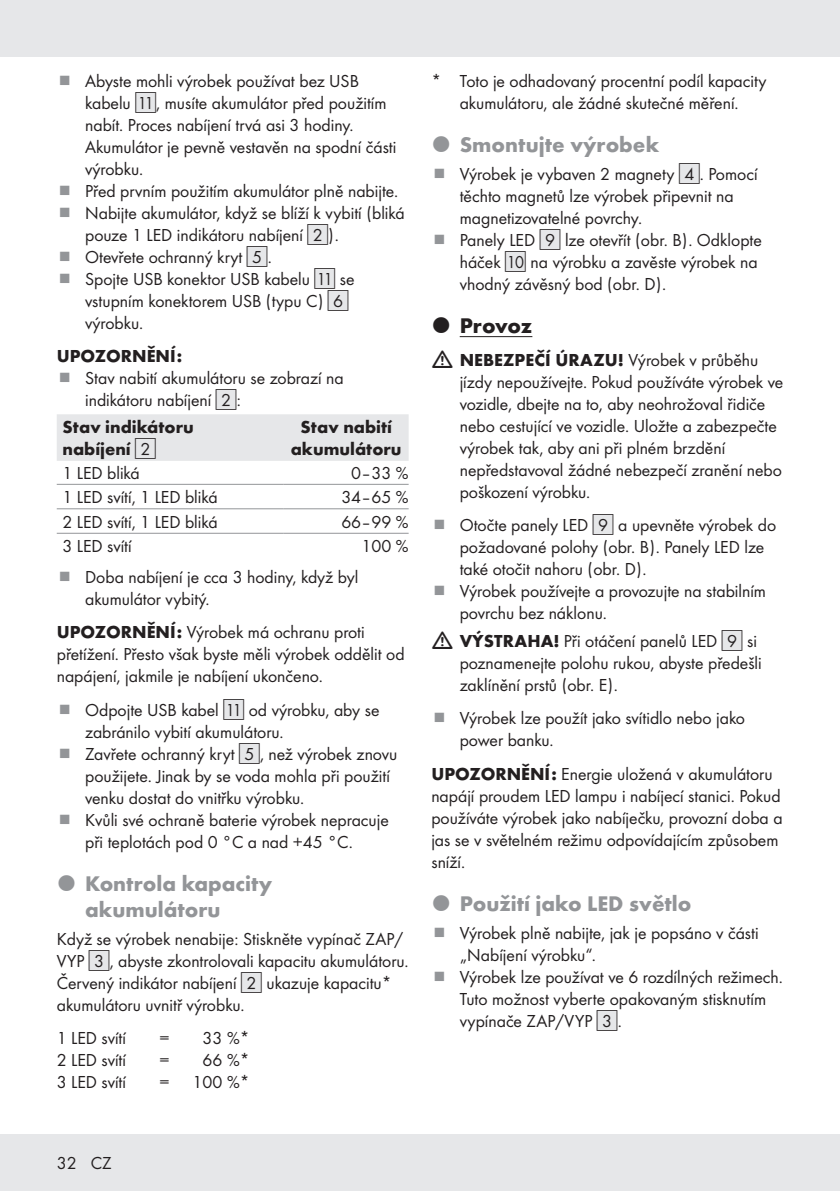
<style>
.page{position:relative;width:840px;height:1191px;background:#fff}
.page>*{position:absolute;margin:0;border:0;box-sizing:border-box;transform-origin:0 0}
.t1{font:700 22px/26px "Futura";color:#939598}
.t2{font:700 22px "Futura";letter-spacing:-.015em;color:#231f20}
.Body_SB{font:18px/22px "Futura Boo";color:#231f20}
.Body{font:18px/22px "Futura Boo";color:#231f20}
.Indent_SB{font:18px/22px "Futura Boo";color:#231f20;text-align:center}
.Left__Table{font:18px "Futura Boo";color:#231f20}
.Headline__Table{font:700 18px/22px "Futura";color:#231f20}
.Body__Table{font:18px "Futura Boo";color:#231f20}
.Body_SB-2{font:700 18px "Futura";color:#231f20}
.s1{font-family:"IMP Lidl Num Box";font-size:15.8px;color:#e6e7e9}
.s2{font-family:"IMP Lidl Num Box";font-size:15.8px}
.s3{font-family:"IMP Lidl Num Box";font-weight:400;font-size:15.8px;color:#e6e7e9}
.s4{font-family:"IMP Lidl Num Box";font-weight:400;font-size:15.8px}
.s5{font-family:"Futura";font-weight:700}
</style>
<div class="page">
<div style="left:0;top:1134px;width:839px;height:57px;background:#e6e7e9"></div>
<div style="left:0;top:0;width:839px;height:57px;background:#e6e7e9"></div>
<div style="left:57px;top:414px;width:351px;height:47px;background:#e6e7e9"></div>
<hr style="left:57px;top:484px;width:226px;height:1px;background:#939598">
<hr style="left:283px;top:484px;width:125px;height:1px;background:#939598">
<hr style="left:57px;top:508px;width:226px;height:1px;background:#939598">
<hr style="left:283px;top:508px;width:125px;height:1px;background:#939598">
<hr style="left:57px;top:533px;width:226px;height:1px;background:#939598">
<hr style="left:283px;top:533px;width:125px;height:1px;background:#939598">
<hr style="left:459px;top:336px;width:73px;height:1px;background:#231f20">
<p class="Body_SB" style="left:85px;top:69px;width:313px">Abyste mohli výrobek používat bez USB kabelu <span class="s1">[</span><span class="s2">11]</span>, musíte akumulátor před použitím nabít. Proces nabíjení trvá asi 3 hodiny.<br>Akumulátor je pevně vestavěn na spodní části výrobku.</p>
<p class="Body_SB" style="left:85px;top:179px;width:312px">Před prvním použitím akumulátor plně nabijte.</p>
<p class="Body_SB" style="left:85px;top:201px;width:321px">Nabijte akumulátor, když se blíží k vybití (bliká pouze 1 LED indikátoru nabíjení <span class="s1">[</span><span class="s2">2]</span>).</p>
<p class="Body_SB" style="left:85px;top:245px;width:186px">Otevřete ochranný kryt <span class="s1">[</span><span class="s2">5]</span>.</p>
<p class="Body_SB" style="left:85px;top:267px;width:271px">Spojte USB konektor USB kabelu <span class="s1">[</span><span class="s2">11]</span> se vstupním konektorem USB (typu C) <span class="s1">[</span><span class="s2">6] </span>výrobku.</p>
<p class="Body_SB-2" style="left:57px;top:343px;width:127px">UPOZORNĚNÍ:</p>
<p class="Body_SB" style="left:85px;top:366px;width:260px">Stav nabití akumulátoru se zobrazí na indikátoru nabíjení <span class="s1">[</span><span class="s2">2]</span>:</p>
<p class="Headline__Table" style="left:62px;top:415px;width:133px">Stav indikátoru nabíjení <span class="s3">[</span><span class="s4">2]</span></p>
<p class="Headline__Table" style="left:290px;top:415px;width:112px;text-align:center">Stav nabití akumulátoru</p>
<p class="Left__Table" style="left:62px;top:460px;width:79px">1 LED bliká</p>
<p class="Body__Table" style="left:351px;top:460px;width:59px">0–33 %</p>
<p class="Left__Table" style="left:62px;top:485px;width:157px">1 LED svítí, 1 LED bliká</p>
<p class="Body__Table" style="left:341px;top:485px;width:69px">34–65 %</p>
<p class="Left__Table" style="left:62px;top:509px;width:157px">2 LED svítí, 1 LED bliká</p>
<p class="Body__Table" style="left:341px;top:509px;width:69px">66‒99 %</p>
<p class="Left__Table" style="left:62px;top:533px;width:71px">3 LED svítí</p>
<p class="Body__Table" style="left:361px;top:533px;width:49px">100 %</p>
<p class="Body_SB" style="left:85px;top:565px;width:274px">Doba nabíjení je cca 3 hodiny, když byl akumulátor vybitý.</p>
<p class="Body_SB" style="left:57px;top:620px;width:349px"><span class="s5">UPOZORNĚNÍ:</span> Výrobek má ochranu proti přetížení. Přesto však byste měli výrobek oddělit od napájení, jakmile je nabíjení ukončeno.</p>
<p class="Body_SB" style="left:85px;top:698px;width:295px">Odpojte USB kabel <span class="s1">[</span><span class="s2">11]</span> od výrobku, aby se zabránilo vybití akumulátoru.</p>
<p class="Body_SB" style="left:85px;top:742px;width:314px">Zavřete ochranný kryt <span class="s1">[</span><span class="s2">5]</span>, než výrobek znovu použijete. Jinak by se voda mohla při použití venku dostat do vnitřku výrobku.</p>
<p class="Body_SB" style="left:85px;top:808px;width:305px">Kvůli své ochraně baterie výrobek nepracuje při teplotách pod 0 °C a nad +45 °C.</p>
<p class="t1" style="left:85px;top:869px;width:189px">Kontrola kapacity akumulátoru</p>
<p class="Body" style="left:57px;top:926px;width:351px">Když se výrobek nenabije: Stiskněte vypínač ZAP/ VYP <span class="s1">[</span><span class="s2">3]</span>, abyste zkontrolovali kapacitu akumulátoru.<br>Červený indikátor nabíjení <span class="s1">[</span><span class="s2">2]</span> ukazuje kapacitu* akumulátoru uvnitř výrobku.</p>
<p class="Body_SB" style="left:57px;top:1026px;width:71px">1 LED svítí</p>
<p class="Body_SB" style="left:159px;top:1026px;width:12px">=</p>
<p class="Body_SB" style="left:202px;top:1026px;width:48px">33 %*</p>
<p class="Body" style="left:57px;top:1048px;width:71px">2 LED svítí</p>
<p class="Body" style="left:159px;top:1048px;width:12px">=</p>
<p class="Body" style="left:202px;top:1048px;width:48px">66 %*</p>
<p class="Body" style="left:57px;top:1070px;width:71px">3 LED svítí</p>
<p class="Body" style="left:159px;top:1070px;width:12px">=</p>
<p class="Body" style="left:192px;top:1070px;width:58px">100 %*</p>
<p class="Indent_SB" style="left:431px;top:69px;width:336px">* Toto je odhadovaný procentní podíl kapacity akumulátoru, ale žádné skutečné měření.</p>
<p class="t1" style="left:459px;top:130px;width:201px">Smontujte výrobek</p>
<p class="Body_SB" style="left:459px;top:162px;width:299px">Výrobek je vybaven 2 magnety <span class="s1">[</span><span class="s2">4]</span>. Pomocí těchto magnetů lze výrobek připevnit na magnetizovatelné povrchy.</p>
<p class="Body_SB" style="left:459px;top:228px;width:303px">Panely LED <span class="s1">[</span><span class="s2">9]</span> lze otevřít (obr. B). Odklopte háček <span class="s1">[</span><span class="s2">10]</span> na výrobku a zavěste výrobek na vhodný závěsný bod (obr. D).</p>
<p class="t2" style="left:459px;top:309px;width:74px">Provoz</p>
<p class="Body_SB" style="left:459px;top:348px;width:325px"><span class="s5">NEBEZPEČÍ ÚRAZU!</span> Výrobek v průběhu jízdy nepoužívejte. Pokud používáte výrobek ve vozidle, dbejte na to, aby neohrožoval řidiče nebo cestující ve vozidle. Uložte a zabezpečte výrobek tak, aby ani při plném brzdění nepředstavoval žádné nebezpečí zranění nebo poškození výrobku.</p>
<p class="Body_SB" style="left:459px;top:513px;width:318px">Otočte panely LED <span class="s1">[</span><span class="s2">9]</span> a upevněte výrobek do požadované polohy (obr. B). Panely LED lze také otočit nahoru (obr. D).</p>
<p class="Body_SB" style="left:459px;top:579px;width:308px">Výrobek používejte a provozujte na stabilním povrchu bez náklonu.</p>
<p class="Body_SB" style="left:459px;top:629px;width:303px"><span class="s5">VÝSTRAHA!</span> Při otáčení panelů LED <span class="s1">[</span><span class="s2">9]</span> si poznamenejte polohu rukou, abyste předešli zaklínění prstů (obr. E).</p>
<p class="Body_SB" style="left:459px;top:706px;width:287px">Výrobek lze použít jako svítidlo nebo jako power banku.</p>
<p class="Body_SB" style="left:431px;top:762px;width:352px"><span class="s5">UPOZORNĚNÍ:</span> Energie uložená v akumulátoru napájí proudem LED lampu i nabíjecí stanici. Pokud používáte výrobek jako nabíječku, provozní doba a jas se v světelném režimu odpovídajícím způsobem sníží.</p>
<p class="t1" style="left:459px;top:889px;width:233px">Použití jako LED světlo</p>
<p class="Body_SB" style="left:459px;top:920px;width:300px">Výrobek plně nabijte, jak je popsáno v části „Nabíjení výrobku“.</p>
<p class="Body_SB" style="left:459px;top:964px;width:322px">Výrobek lze používat ve 6 rozdílných režimech.<br>Tuto možnost vyberte opakovaným stisknutím vypínače ZAP/VYP <span class="s1">[</span><span class="s2">3]</span>.</p>
<p class="Body_SB" style="left:57px;top:1151px;width:56px">32 CZ</p>
</div>
